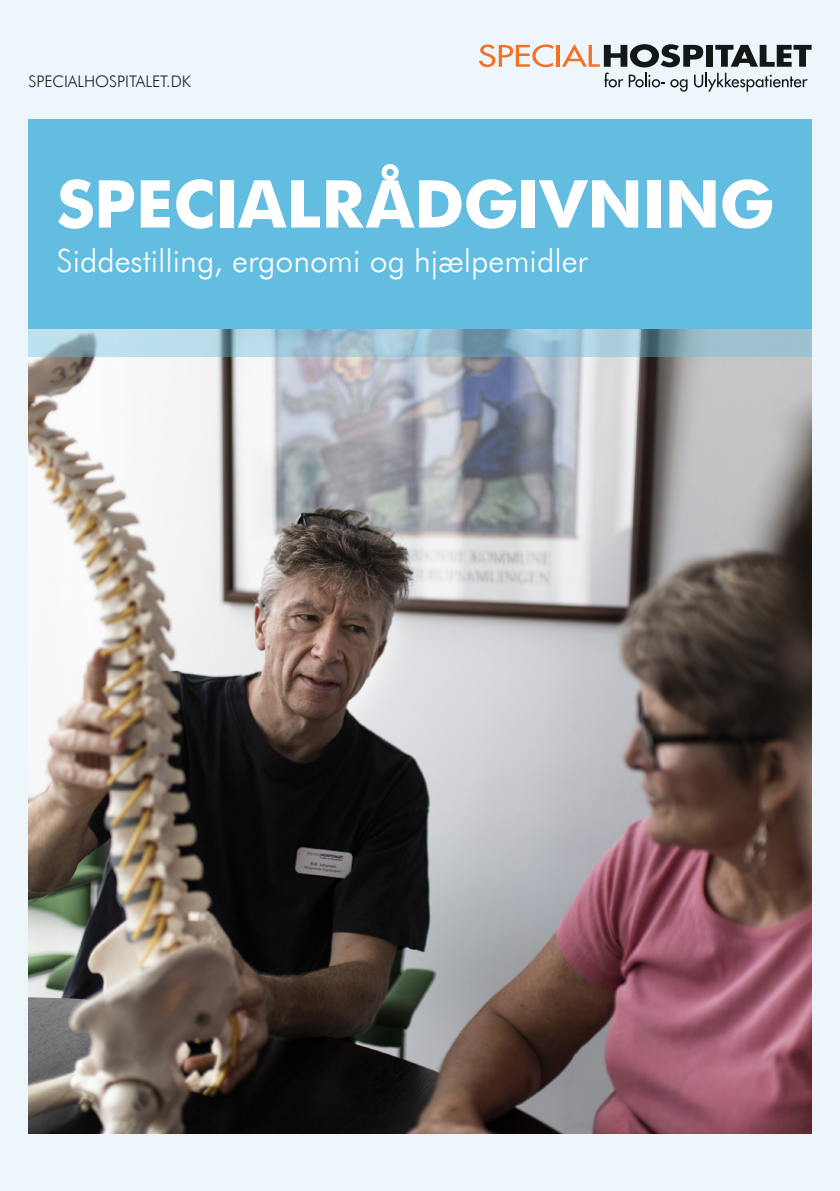
<style>
.page{position:relative;width:840px;height:1191px;background:#fff}
.page>*{position:absolute;margin:0;border:0;box-sizing:border-box;transform-origin:0 0}
.t1{font:800 66px "Futura BT";color:#fff}
.t2{font:300 32px "Futura BT";color:#fff}
.t3{font:300 16px "Futura BT";color:#231f20}
</style>
<div class="page">
<div style="left:0;top:0;width:839px;height:1191px;background:#edf7fb"></div>
<img style="left:28px;top:357px;width:783px;height:776px">
<div style="left:28px;top:119px;width:783px;height:210px;background:#62bde0"></div>
<svg style="left:28px;top:329px;width:783px;height:28px;background:#9dc0d0"></svg>
<svg style="left:479px;top:44px;width:73px;height:23px"></svg>
<hr style="left:556px;top:45px;width:3px;height:22px;background:#f37024">
<svg style="left:562px;top:44px;width:249px;height:48px"></svg>
<p class="t3" style="left:28px;top:71px;width:164px">SPECIALHOSPITALET.DK</p>
<h1 class="t1" style="left:57px;top:162px;width:719px">SPECIALRÅDGIVNING</h1>
<p class="t2" style="left:57px;top:240px;width:532px">Siddestilling, ergonomi og hjælpemidler</p>
</div>
